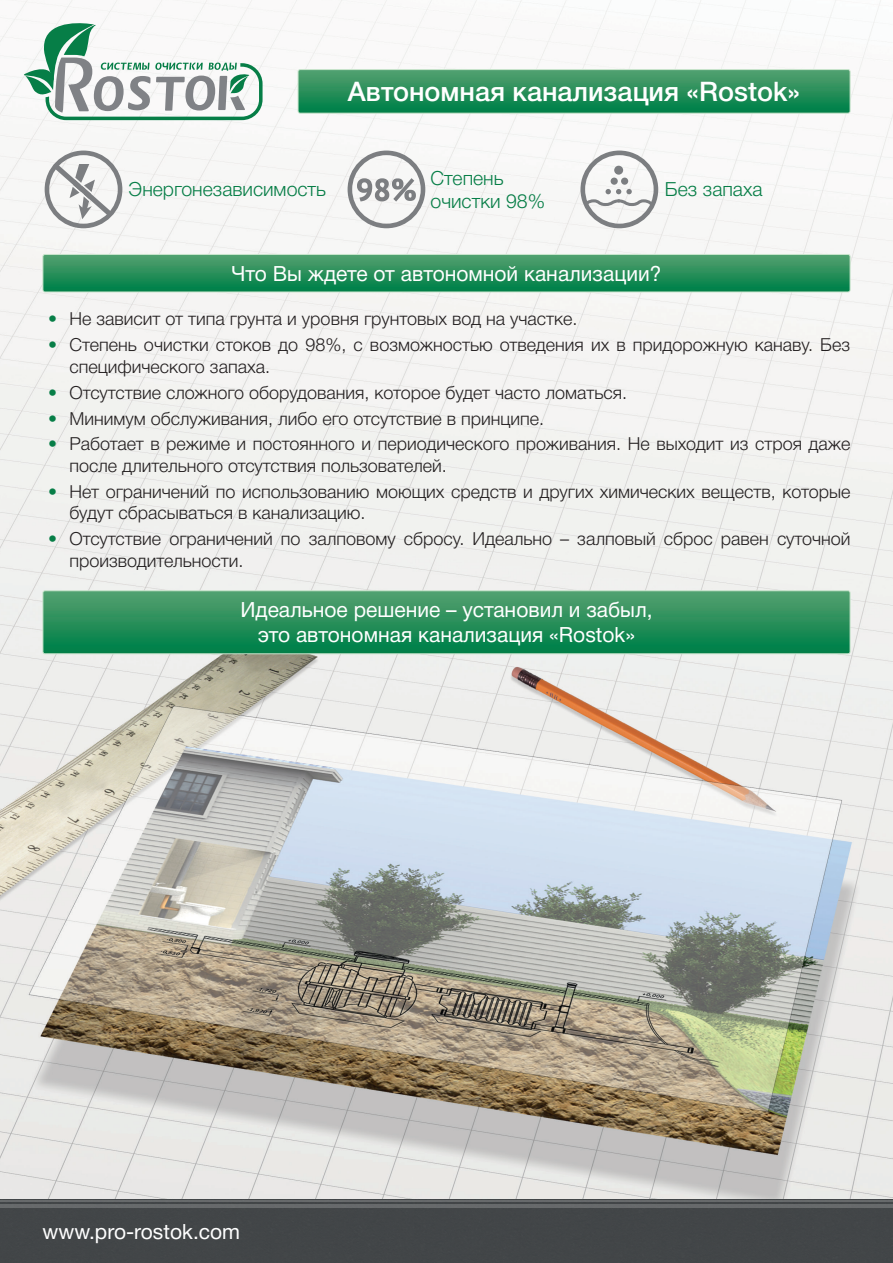
<style>
.page{position:relative;width:893px;height:1263px;background:#fff}
.page>*{position:absolute;margin:0;border:0;box-sizing:border-box;transform-origin:0 0}
.t1{font:500 27px "Helvetica Neue Cyr";color:#fff}
.t2{font:21px/25.2px "Helvetica Neue Cyr";color:#fff;text-align:center}
.t3{font:300 19.5px/23.4px "Helvetica Neue Cyr";color:#077e47}
.t4{font:300 18px/21.6px "Helvetica Neue Cyr";color:#231f20}
.s1{color:#077e47}
</style>
<div class="page">
<img style="left:0;top:0;width:893px;height:1199px">
<div style="left:0;top:1199px;width:893px;height:64px;background:#424548"></div>
<hr style="left:0;top:1204px;width:893px;height:4px;background:#67696b">
<hr style="left:0;top:1200px;width:893px;height:2px;background:#fff">
<svg style="left:300px;top:71px;width:548px;height:41px;background:#278f5a"></svg>
<div style="left:298px;top:69px;width:552px;height:45px;border:1px solid #c9e5cd;border-radius:2px"></div>
<svg style="left:24px;top:19px;width:239px;height:101px"></svg>
<svg style="left:43px;top:254px;width:807px;height:38px;background:#288f5b"></svg>
<div style="left:43px;top:254px;width:807px;height:38px;border:1px solid #c9e5cd;border-radius:2px"></div>
<svg style="left:43px;top:592px;width:807px;height:62px;background:#288f5b"></svg>
<div style="left:43px;top:590px;width:807px;height:64px;border:1px solid #c9e5cd;border-radius:2px"></div>
<svg style="left:45px;top:151px;width:77px;height:77px"></svg>
<svg style="left:348px;top:151px;width:77px;height:77px"></svg>
<svg style="left:580px;top:151px;width:78px;height:77px"></svg>
<div style="left:621px;top:178px;width:7px;height:7px;background:#7c7e81;border-radius:50%"></div>
<h1 class="t1" style="left:348px;top:77px;width:454px">Автономная канализация «Rostok»</h1>
<p class="t3" style="left:431px;top:166px;width:116px">Степень очистки 98%</p>
<p class="t3" style="left:129px;top:178px;width:199px">Энергонезависимость</p>
<p class="t3" style="left:665px;top:178px;width:99px">Без запаха</p>
<p class="t2" style="left:232px;top:261px;width:431px">Что Вы ждете от автономной канализации?</p>
<p class="t4" style="left:48px;top:308px;width:531px"><span class="s1">•</span> Не зависит от типа грунта и уровня грунтовых вод на участке.</p>
<p class="t4" style="left:69px;top:334px;width:782px;text-indent:-21px"><span class="s1">•</span> Степень очистки стоков до 98%, с возможностью отведения их в придорожную канаву. Без специфического запаха.</p>
<p class="t4" style="left:48px;top:382px;width:581px"><span class="s1">•</span> Отсутствие сложного оборудования, которое будет часто ломаться.</p>
<p class="t4" style="left:48px;top:408px;width:497px"><span class="s1">•</span> Минимум обслуживания, либо его отсутствие в принципе.</p>
<p class="t4" style="left:70px;top:433px;width:782px;text-indent:-21px"><span class="s1">•</span> Работает в режиме и постоянного и периодического проживания. Не выходит из строя даже после длительного отсутствия пользователей.</p>
<p class="t4" style="left:69px;top:481px;width:782px;text-indent:-21px"><span class="s1">•</span> Нет ограничений по использованию моющих средств и других химических веществ, которые будут сбрасываться в канализацию.</p>
<p class="t4" style="left:70px;top:528px;width:782px;text-indent:-21px"><span class="s1">•</span> Отсутствие ограничений по залповому сбросу. Идеально – залповый сброс равен суточной производительности.</p>
<p class="t2" style="left:240px;top:597px;width:413px">Идеальное решение – установил и забыл, это автономная канализация «Rostok»</p>
<p class="t2" style="left:43px;top:1219px;width:199px">www.pro-rostok.com</p>
</div>
